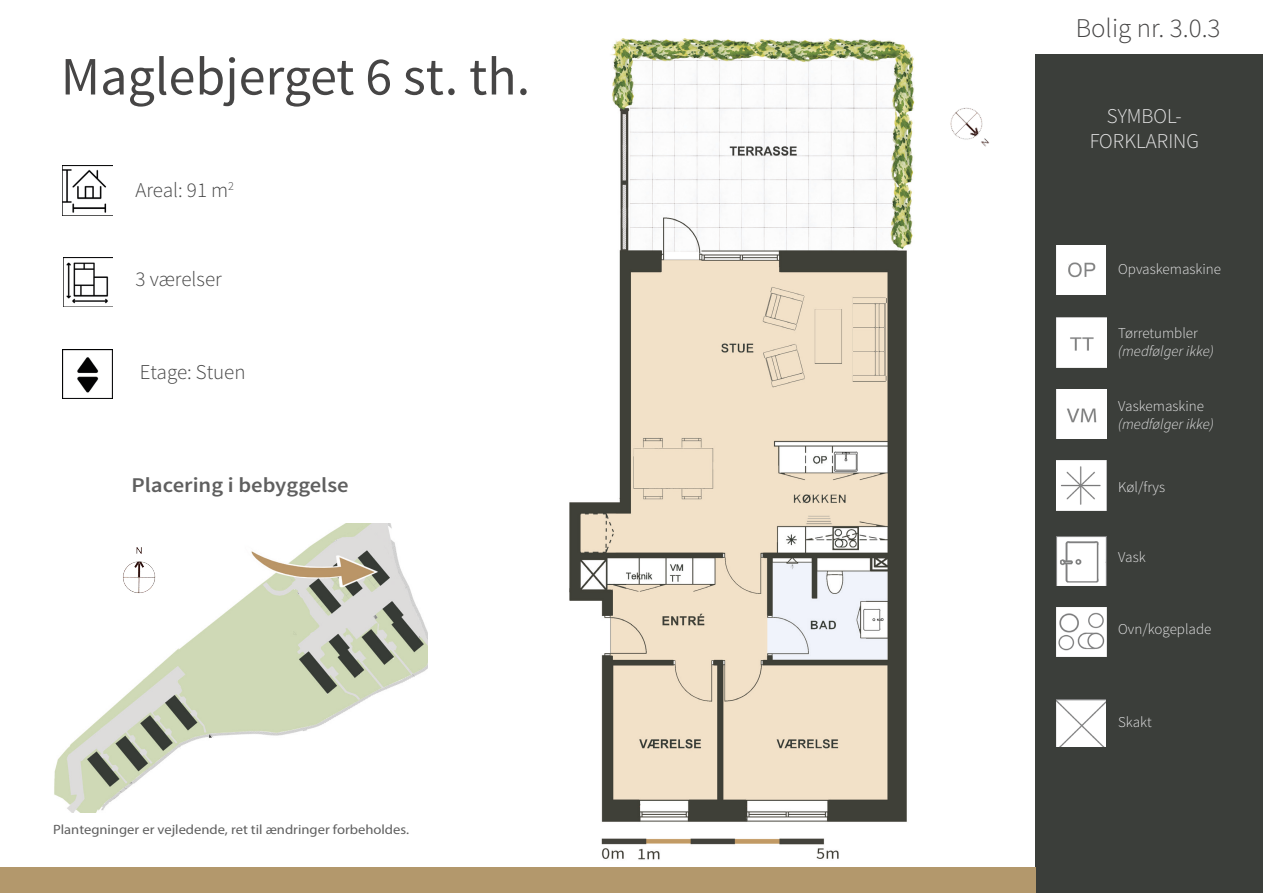
<style>
.page{position:relative;width:1263px;height:893px;background:#fff}
.page>*{position:absolute;margin:0;border:0;box-sizing:border-box;transform-origin:0 0}
.t1{font:54px "Source Sans Pro";color:#464545}
.t2{font:300 27px "Source Sans Pro";color:#464545}
.t3{font:300 21px "Source Sans Pro";color:#454545}
.t4{font:600 21px "Source Sans Pro";color:#5f5f5f;scale:1.08 1}
.t5{font:300 21px "Source Sans Pro";color:#e4e4e4}
.t6{font:300 15px "Source Sans Pro";color:#e4e4e4}
.t7{font:italic 300 15px "Source Sans Pro";color:#e4e4e4}
.t8{font:13.5px "Myriad Pro";color:#5f5f5f;scale:1.08 1}
</style>
<div class="page">
<img style="left:54px;top:523px;width:373px;height:289px">
<img style="left:62px;top:165px;width:50px;height:50px">
<img style="left:121px;top:545px;width:39px;height:68px">
<div style="left:1035px;top:54px;width:228px;height:839px;background:#3b3e3a"></div>
<img style="left:1057px;top:246px;width:49px;height:48px">
<div style="left:1057px;top:317px;width:50px;height:50px;background:#fff"></div>
<img style="left:1057px;top:389px;width:50px;height:50px">
<img style="left:1056px;top:461px;width:50px;height:49px">
<img style="left:1056px;top:536px;width:50px;height:49px">
<img style="left:1057px;top:608px;width:49px;height:49px">
<img style="left:1057px;top:700px;width:48px;height:46px">
<img style="left:64px;top:258px;width:49px;height:49px">
<div style="left:0;top:867px;width:1035px;height:26px;background:#b3986c"></div>
<img style="left:950px;top:107px;width:39px;height:40px">
<img style="left:63px;top:349px;width:49px;height:49px">
<img style="left:569px;top:38px;width:346px;height:822px">
<p class="t1" style="left:61px;top:43px;width:471px">Maglebjerget 6 st. th.</p>
<p class="t3" style="left:136px;top:178px;width:100px">Areal: 91 m<sup>2</sup></p>
<p class="t3" style="left:136px;top:266px;width:88px">3 værelser</p>
<p class="t3" style="left:140px;top:359px;width:107px">Etage: Stuen</p>
<p class="t4" style="left:131px;top:472px;width:203px">Placering i bebyggelse</p>
<p class="t8" style="left:53px;top:821px;width:331px">Plantegninger er vejledende, ret til ændringer forbeholdes.</p>
<p class="t2" style="left:1076px;top:12px;width:146px">Bolig nr. 3.0.3</p>
<p class="t5" style="left:1107px;top:103px;width:76px">SYMBOL-</p>
<p class="t5" style="left:1090px;top:128px;width:111px">FORKLARING</p>
<p class="t6" style="left:1118px;top:260px;width:104px">Opvaskemaskine</p>
<p class="t6" style="left:1118px;top:324px;width:81px">Tørretumbler</p>
<p class="t7" style="left:1118px;top:342px;width:97px">(medfølger ikke)</p>
<p class="t6" style="left:1118px;top:397px;width:87px">Vaskemaskine</p>
<p class="t7" style="left:1118px;top:415px;width:97px">(medfølger ikke)</p>
<p class="t6" style="left:1118px;top:478px;width:48px">Køl/frys</p>
<p class="t6" style="left:1118px;top:548px;width:29px">Vask</p>
<p class="t6" style="left:1118px;top:620px;width:95px">Ovn/kogeplade</p>
<p class="t6" style="left:1118px;top:713px;width:35px">Skakt</p>
</div>
